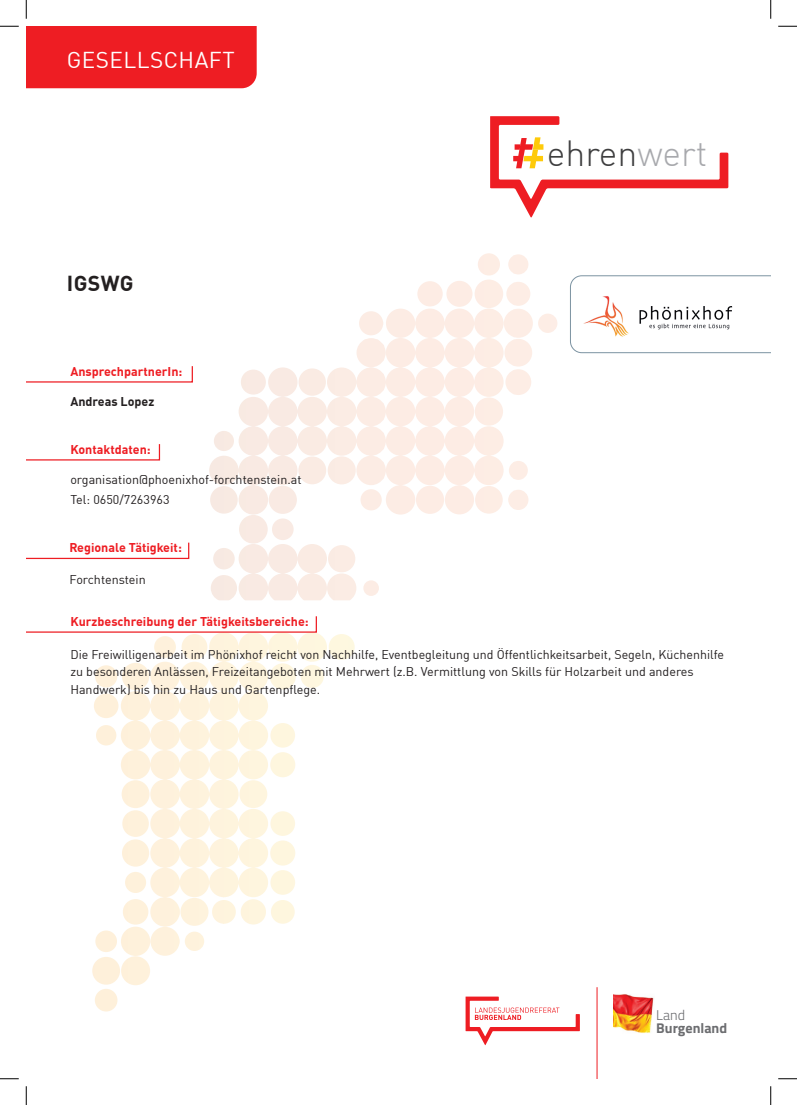
<style>
.page{position:relative;width:797px;height:1105px;background:#fff}
.page>*{position:absolute;margin:0;border:0;box-sizing:border-box;transform-origin:0 0}
.t1{font:300 35.62px "DIN Offc";color:#3e3e3f}
.t2{font:22.5px "DIN Offc";letter-spacing:.02em;color:#fff}
.t3{font:700 21.25px "DIN Offc";letter-spacing:.02em;color:#231f20}
.t4{font:700 14.12px "Titillium";color:#6c6d70}
.t5{font:300 14.12px "Titillium";color:#6c6d70}
.t6{font:12.5px/17.5px "DIN Offc";color:#231f20}
.t7{font:700 12.5px "DIN Offc";color:#ee1d23}
.t8{font:700 12.5px "DIN Offc";color:#231f20}
.s1{color:#a8a9ad}
</style>
<div class="page">
<hr style="left:597px;top:987px;width:1px;height:92px;background:#ee1d23">
<svg style="left:465px;top:996px;width:115px;height:49px"></svg>
<img style="left:613px;top:994px;width:41px;height:39px">
<svg style="left:490px;top:116px;width:238px;height:102px"></svg>
<div style="left:26px;top:26px;width:231px;height:62px;background:#ee1d23"></div>
<img style="left:94px;top:636px;width:85px;height:291px">
<img style="left:179px;top:633px;width:45px;height:318px">
<img style="left:223px;top:633px;width:87px;height:264px">
<img style="left:310px;top:633px;width:45px;height:55px">
<img style="left:209px;top:340px;width:174px;height:175px">
<img style="left:383px;top:253px;width:130px;height:262px">
<img style="left:513px;top:254px;width:44px;height:256px">
<img style="left:359px;top:311px;width:24px;height:29px">
<svg style="left:570px;top:276px;width:200px;height:77px"></svg>
<svg style="left:26px;top:366px;width:167px;height:17px"></svg>
<svg style="left:26px;top:444px;width:135px;height:17px"></svg>
<svg style="left:26px;top:616px;width:291px;height:17px"></svg>
<svg style="left:26px;top:542px;width:164px;height:18px"></svg>
<img style="left:574px;top:295px;width:179px;height:43px">
<svg style="left:0;top:25px;width:19px;height:2px"></svg>
<svg style="left:778px;top:25px;width:19px;height:2px"></svg>
<svg style="left:0;top:1078px;width:19px;height:1px"></svg>
<svg style="left:778px;top:1078px;width:19px;height:1px"></svg>
<svg style="left:25px;top:0;width:2px;height:19px"></svg>
<svg style="left:25px;top:1086px;width:2px;height:19px"></svg>
<svg style="left:770px;top:0;width:1px;height:19px"></svg>
<svg style="left:770px;top:1086px;width:1px;height:19px"></svg>
<h2 class="t2" style="left:67px;top:46px;width:169px">GESELLSCHAFT</h2>
<h3 class="t3" style="left:67px;top:269px;width:68px">IGSWG</h3>
<p class="t7" style="left:70px;top:363px;width:114px">AnsprechpartnerIn:</p>
<p class="t8" style="left:70px;top:393px;width:85px">Andreas Lopez</p>
<p class="t7" style="left:70px;top:442px;width:82px">Kontaktdaten:</p>
<p class="t6" style="left:70px;top:470px;width:233px;line-height:20px">organisation@phoenixhof-forchtenstein.at<br>Tel: 0650/7263963</p>
<p class="t7" style="left:69px;top:539px;width:114px">Regionale Tätigkeit:</p>
<p class="t6" style="left:69px;top:570px;width:78px">Forchtenstein</p>
<h1 class="t1" style="left:547px;top:131px;width:162px">ehren<span class="s1">wert</span></h1>
<p class="t7" style="left:70px;top:614px;width:240px">Kurzbeschreibung der Tätigkeitsbereiche:</p>
<p class="t6" style="left:70px;top:645px;width:655px">Die Freiwilligenarbeit im Phönixhof reicht von Nachhilfe, Eventbegleitung und Öffentlichkeitsarbeit, Segeln, Küchenhilfe zu besonderen Anlässen, Freizeitangeboten mit Mehrwert (z.B. Vermittlung von Skills für Holzarbeit und anderes<br>Handwerk) bis hin zu Haus und Gartenpflege.</p>
<p class="t5" style="left:656px;top:1005px;width:30px">Land</p>
<p class="t4" style="left:656px;top:1017px;width:72px">Burgenland</p>
</div>
